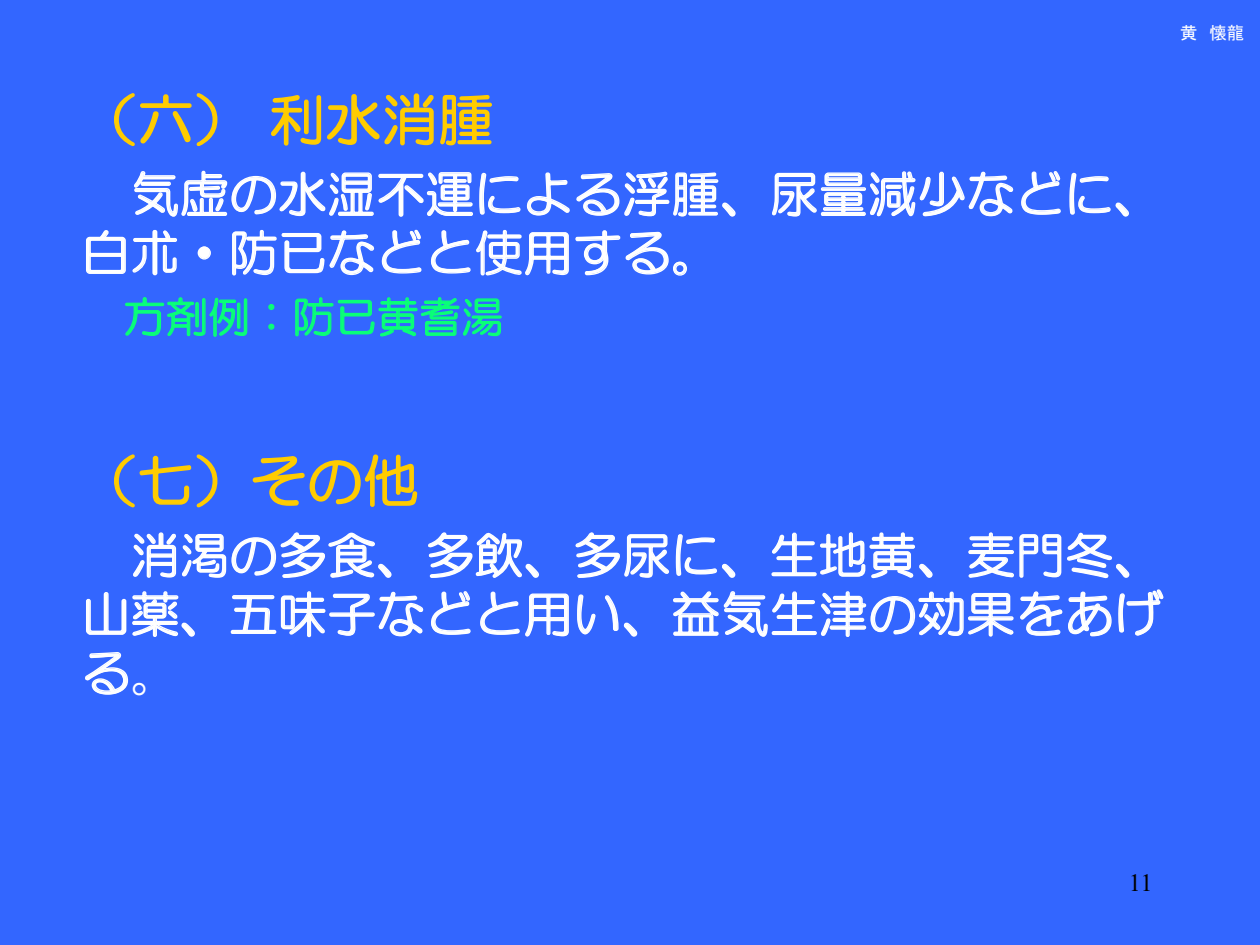
<style>
.page{position:relative;width:1260px;height:945px;background:#36f}
.page>*{position:absolute;margin:0;border:0;box-sizing:border-box;transform-origin:0 0}
.t1{font:56px "HG Maru Gothic MPRO";letter-spacing:.005em;color:#fc0}
.t2{font:49px/58.8px "HG Maru Gothic MPRO";letter-spacing:.005em;color:#fff}
.t3{font:42px "HG Maru Gothic MPRO";letter-spacing:.005em;color:#09ff78}
.t4{font:24.5px "Times New Roman";color:#000}
.t5{font:17.5px "MS P Gothic";color:#fff}
</style>
<div class="page">
<svg style="left:114px;top:93px;width:104px;height:54px"></svg>
<svg style="left:271px;top:93px;width:221px;height:53px"></svg>
<svg style="left:134px;top:170px;width:436px;height:47px"></svg>
<svg style="left:576px;top:171px;width:159px;height:46px"></svg>
<svg style="left:772px;top:171px;width:241px;height:46px"></svg>
<svg style="left:1021px;top:171px;width:40px;height:44px"></svg>
<svg style="left:1069px;top:172px;width:60px;height:45px"></svg>
<svg style="left:86px;top:229px;width:91px;height:47px"></svg>
<svg style="left:197px;top:246px;width:14px;height:14px"></svg>
<svg style="left:232px;top:229px;width:142px;height:47px"></svg>
<svg style="left:381px;top:229px;width:41px;height:45px"></svg>
<svg style="left:430px;top:229px;width:257px;height:47px"></svg>
<svg style="left:125px;top:297px;width:123px;height:40px"></svg>
<svg style="left:268px;top:304px;width:7px;height:26px"></svg>
<svg style="left:295px;top:297px;width:207px;height:40px"></svg>
<svg style="left:114px;top:454px;width:104px;height:54px"></svg>
<svg style="left:252px;top:454px;width:166px;height:53px"></svg>
<svg style="left:133px;top:532px;width:258px;height:46px"></svg>
<svg style="left:428px;top:532px;width:111px;height:46px"></svg>
<svg style="left:575px;top:532px;width:160px;height:46px"></svg>
<svg style="left:771px;top:532px;width:161px;height:47px"></svg>
<svg style="left:968px;top:532px;width:161px;height:47px"></svg>
<svg style="left:86px;top:591px;width:109px;height:46px"></svg>
<svg style="left:230px;top:591px;width:193px;height:47px"></svg>
<svg style="left:431px;top:591px;width:40px;height:44px"></svg>
<svg style="left:480px;top:591px;width:89px;height:46px"></svg>
<svg style="left:577px;top:595px;width:60px;height:42px"></svg>
<svg style="left:673px;top:591px;width:439px;height:46px"></svg>
<svg style="left:1118px;top:589px;width:46px;height:47px"></svg>
<svg style="left:85px;top:652px;width:44px;height:43px"></svg>
<p class="t1" style="left:82px;top:92px;width:414px">（六）利水消腫</p>
<p class="t2" style="left:82px;top:165px;width:1083px;text-indent:49px">気虚の水湿不運による浮腫、尿量減少などに、白朮・防已などと使用する。</p>
<p class="t3" style="left:124px;top:296px;width:381px">方剤例：防已黄耆湯</p>
<p class="t5" style="left:1180px;top:24px;width:66px">黄 懐龍</p>
<p class="t1" style="left:82px;top:453px;width:339px">（七）その他</p>
<p class="t2" style="left:82px;top:526px;width:1083px;text-align:justify;text-indent:49px">消渇の多食、多飲、多尿に、生地黄、麦門冬、山薬、五味子などと用い、益気生津の効果をあげる。</p>
<p class="t4" style="left:1129px;top:866px;width:25px">11</p>
</div>
